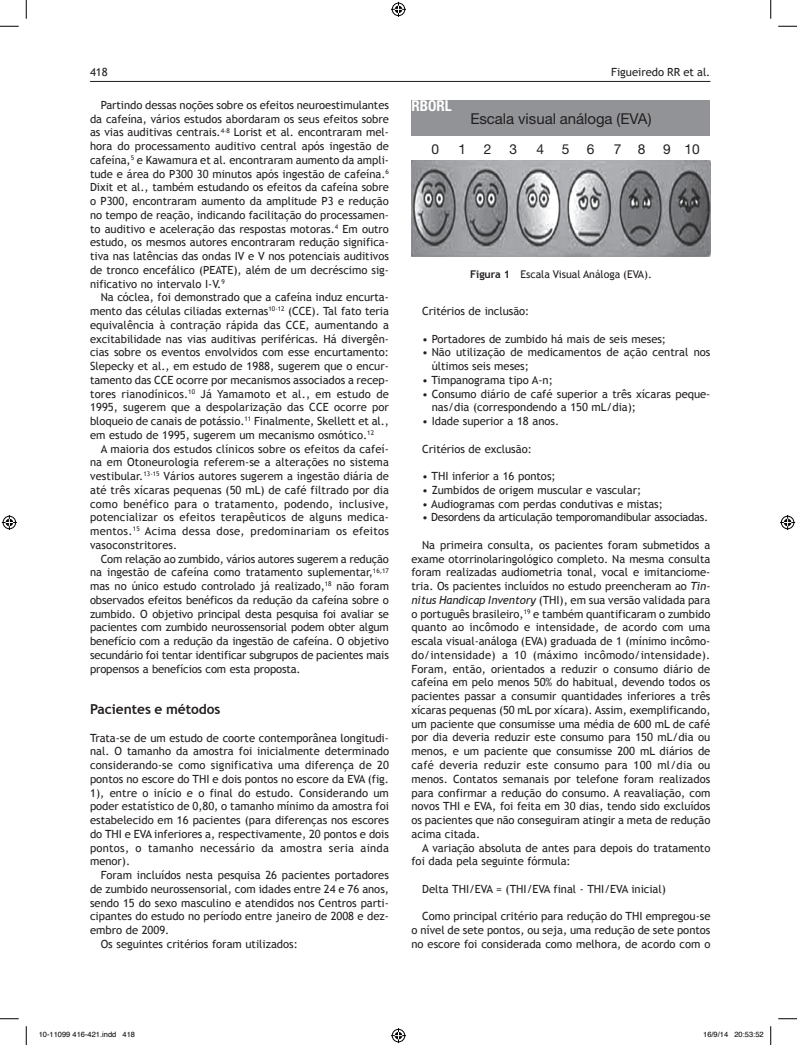
<style>
.page{position:relative;width:797px;height:1045px;background:#fff}
.page>*{position:absolute;margin:0;border:0;box-sizing:border-box;transform-origin:0 0}
.t1{font:15px "Helvetica Neue LT Std";letter-spacing:-.005em;color:#231f20}
.t2{font:700 condensed 15px "Helvetica Neue LT Std";color:#fff}
.t3{font:700 13.75px "Trebuchet MS";letter-spacing:-.005em;color:#231f20}
.t4{font:13.75px "Helvetica Neue LT Std";color:#231f20}
.t5{font:11.25px/13.8px "Trebuchet MS";letter-spacing:-.005em;color:#231f20;text-align:justify}
.t6{font:11.25px "Trebuchet MS";letter-spacing:-.025em;color:#231f20}
.t7{font:10.62px "Trebuchet MS";letter-spacing:-.005em;color:#231f20}
.t8{font:7.5px "Helvetica";color:#000}
.s1{font-weight:700}
.s2{font-style:italic}
</style>
<div class="page">
<hr style="left:90px;top:81px;width:620px;height:1px;background:#231f20">
<img style="left:411px;top:161px;width:299px;height:95px">
<div style="left:411px;top:100px;width:299px;height:36px;background:#919396"></div>
<svg style="left:0;top:25px;width:19px;height:2px"></svg>
<svg style="left:778px;top:25px;width:19px;height:2px"></svg>
<svg style="left:0;top:1018px;width:19px;height:1px"></svg>
<svg style="left:778px;top:1018px;width:19px;height:1px"></svg>
<svg style="left:25px;top:0;width:2px;height:19px"></svg>
<svg style="left:25px;top:1026px;width:2px;height:19px"></svg>
<svg style="left:770px;top:0;width:1px;height:19px"></svg>
<svg style="left:770px;top:1026px;width:1px;height:19px"></svg>
<svg style="left:391px;top:2px;width:15px;height:15px"></svg>
<svg style="left:391px;top:1028px;width:15px;height:15px"></svg>
<svg style="left:2px;top:515px;width:15px;height:15px"></svg>
<svg style="left:780px;top:515px;width:15px;height:15px"></svg>
<p class="t5" style="left:90px;top:65px;width:19px">418</p>
<p class="t5" style="left:611px;top:65px;width:101px">Figueiredo RR et al.</p>
<p class="t5" style="left:90px;top:98px;width:300px;text-indent:11px">Partindo dessas noções sobre os efeitos neuroestimulantes da cafeína, vários estudos abordaram os seus efeitos sobre as vias auditivas centrais.<sup>4-8</sup> Lorist et al. encontraram mel&shy;hora do processamento auditivo central após ingestão de cafeína,<sup>5</sup> e Kawamura et al. encontraram aumento da ampli&shy;tude e área do P300 30 minutos após ingestão de cafeína.<sup>6<br></sup>Dixit et al., também estudando os efeitos da cafeína sobre o P300, encontraram aumento da amplitude P3 e redução no tempo de reação, indicando facilitação do processamen&shy;to auditivo e aceleração das respostas motoras.<sup>4</sup> Em outro estudo, os mesmos autores encontraram redução significa&shy;tiva nas latências das ondas IV e V nos potenciais auditivos de tronco encefálico (PEATE), além de um decréscimo sig&shy;nificativo no intervalo I-V.<sup>9</sup></p>
<p class="t5" style="left:90px;top:291px;width:300px;text-indent:11px">Na cóclea, foi demonstrado que a cafeína induz encurta&shy;mento das células ciliadas externas<sup>10-12</sup> (CCE). Tal fato teria equivalência à contração rápida das CCE, aumentando a excitabilidade nas vias auditivas periféricas. Há divergên&shy;cias sobre os eventos envolvidos com esse encurtamento:<br>Slepecky et al., em estudo de 1988, sugerem que o encur&shy;tamento das CCE ocorre por mecanismos associados a recep&shy;tores rianodínicos.<sup>10</sup> Já Yamamoto et al., em estudo de 1995, sugerem que a despolarização das CCE ocorre por bloqueio de canais de potássio.<sup>11</sup> Finalmente, Skellett et al., em estudo de 1995, sugerem um mecanismo osmótico.<sup>12</sup></p>
<p class="t5" style="left:90px;top:442px;width:300px;text-indent:11px">A maioria dos estudos clínicos sobre os efeitos da cafeí&shy;na em Otoneurologia referem-se a alterações no sistema vestibular.<sup>13-15</sup> Vários autores sugerem a ingestão diária de até três xícaras pequenas (50 mL) de café filtrado por dia como benéfico para o tratamento, podendo, inclusive, potencializar os efeitos terapêuticos de alguns medica&shy;mentos.<sup>15</sup> Acima dessa dose, predominariam os efeitos vasoconstritores.</p>
<p class="t5" style="left:90px;top:552px;width:300px;text-indent:11px">Com relação ao zumbido, vários autores sugerem a redução na ingestão de cafeína como tratamento suplementar,<sup>16,17 </sup>mas no único estudo controlado já realizado,<sup>18</sup> não foram observados efeitos benéficos da redução da cafeína sobre o zumbido. O objetivo principal desta pesquisa foi avaliar se pacientes com zumbido neurossensorial podem obter algum benefício com a redução da ingestão de cafeína. O objetivo secundário foi tentar identificar subgrupos de pacientes mais propensos a benefícios com esta proposta.</p>
<p class="t3" style="left:90px;top:700px;width:132px">Pacientes e métodos</p>
<p class="t5" style="left:90px;top:731px;width:300px">Trata-se de um estudo de coorte contemporânea longitudi&shy;nal. O tamanho da amostra foi inicialmente determinado considerando-se como significativa uma diferença de 20 pontos no escore do THI e dois pontos no escore da EVA (fig.<br>1), entre o início e o final do estudo. Considerando um poder estatístico de 0,80, o tamanho mínimo da amostra foi estabelecido em 16 pacientes (para diferenças nos escores do THI e EVA inferiores a, respectivamente, 20 pontos e dois pontos, o tamanho necessário da amostra seria ainda menor).</p>
<p class="t5" style="left:101px;top:868px;width:290px">Foram incluídos nesta pesquisa 26 pacientes portadores</p>
<p class="t5" style="left:90px;top:882px;width:300px">de zumbido neurossensorial, com idades entre 24 e 76 anos,</p>
<p class="t5" style="left:90px;top:896px;width:300px">sendo 15 do sexo masculino e atendidos nos Centros parti-</p>
<p class="t5" style="left:90px;top:909px;width:300px">cipantes do estudo no período entre janeiro de 2008 e dez-</p>
<p class="t5" style="left:90px;top:923px;width:81px">embro de 2009.</p>
<p class="t5" style="left:101px;top:937px;width:198px">Os seguintes critérios foram utilizados:</p>
<h1 class="t2" style="left:411px;top:96px;width:42px">RBORL</h1>
<h1 class="t1" style="left:470px;top:110px;width:183px">Escala visual análoga (EVA)</h1>
<p class="t4" style="left:431px;top:141px;width:9px">0</p>
<p class="t4" style="left:458px;top:141px;width:9px">1</p>
<p class="t4" style="left:484px;top:141px;width:9px">2</p>
<p class="t4" style="left:509px;top:141px;width:9px">3</p>
<p class="t4" style="left:536px;top:141px;width:9px">4</p>
<p class="t4" style="left:561px;top:141px;width:9px">5</p>
<p class="t4" style="left:586px;top:141px;width:9px">6</p>
<p class="t4" style="left:614px;top:141px;width:33px">7 8</p>
<p class="t4" style="left:663px;top:141px;width:38px">9 10</p>
<p class="t7" style="left:470px;top:268px;width:183px"><span class="s1">Figura 1</span> Escala Visual Análoga (EVA).</p>
<p class="t5" style="left:422px;top:304px;width:109px">Critérios de inclusão:</p>
<p class="t5" style="left:422px;top:332px;width:245px">• Portadores de zumbido há mais de seis meses;</p>
<p class="t5" style="left:432px;top:346px;width:280px;text-indent:-10px">• Não utilização de medicamentos de ação central nos últimos seis meses;</p>
<p class="t5" style="left:422px;top:373px;width:132px">• Timpanograma tipo A-n;</p>
<p class="t5" style="left:432px;top:387px;width:280px;text-indent:-10px">• Consumo diário de café superior a três xícaras peque&shy;nas/dia (correspondendo a 150 mL/dia);</p>
<p class="t5" style="left:422px;top:414px;width:138px">• Idade superior a 18 anos.</p>
<p class="t5" style="left:422px;top:442px;width:111px">Critérios de exclusão:</p>
<p class="t5" style="left:422px;top:469px;width:135px">• THI inferior a 16 pontos;</p>
<p class="t5" style="left:422px;top:483px;width:220px">• Zumbidos de origem muscular e vascular;</p>
<p class="t5" style="left:422px;top:497px;width:242px">• Audiogramas com perdas condutivas e mistas;</p>
<p class="t6" style="left:422px;top:511px;width:288px">• Desordens da articulação temporomandibular associadas.</p>
<p class="t5" style="left:411px;top:538px;width:300px;text-indent:11px">Na primeira consulta, os pacientes foram submetidos a exame otorrinolaringológico completo. Na mesma consulta foram realizadas audiometria tonal, vocal e imitanciome&shy;tria. Os pacientes incluídos no estudo preencheram ao <span class="s2">Tin&shy;nitus Handicap Inventory</span> (THI), em sua versão validada para o português brasileiro,<sup>19</sup> e também quantificaram o zumbido quanto ao incômodo e intensidade, de acordo com uma escala visual-análoga (EVA) graduada de 1 (mínimo incômo&shy;do/intensidade) a 10 (máximo incômodo/intensidade).<br>Foram, então, orientados a reduzir o consumo diário de cafeína em pelo menos 50% do habitual, devendo todos os pacientes passar a consumir quantidades inferiores a três xícaras pequenas (50 mL por xícara). Assim, exemplificando, um paciente que consumisse uma média de 600 mL de café por dia deveria reduzir este consumo para 150 mL/dia ou menos, e um paciente que consumisse 200 mL diários de café deveria reduzir este consumo para 100 ml/dia ou menos. Contatos semanais por telefone foram realizados para confirmar a redução do consumo. A reavaliação, com novos THI e EVA, foi feita em 30 dias, tendo sido excluídos os pacientes que não conseguiram atingir a meta de redução acima citada.</p>
<p class="t5" style="left:411px;top:841px;width:300px;text-indent:11px">A variação absoluta de antes para depois do tratamento foi dada pela seguinte fórmula:</p>
<p class="t5" style="left:422px;top:882px;width:245px">Delta THI/EVA = (THI/EVA final - THI/EVA inicial)</p>
<p class="t5" style="left:411px;top:909px;width:300px;text-indent:11px">Como principal critério para redução do THI empregou-se o nível de sete pontos, ou seja, uma redução de sete pontos no escore foi considerada como melhora, de acordo com o</p>
<p class="t8" style="left:39px;top:1029px;width:98px">10-11099 416-421.indd 418</p>
<p class="t8" style="left:703px;top:1029px;width:62px">16/9/14 20:53:52</p>
</div>
